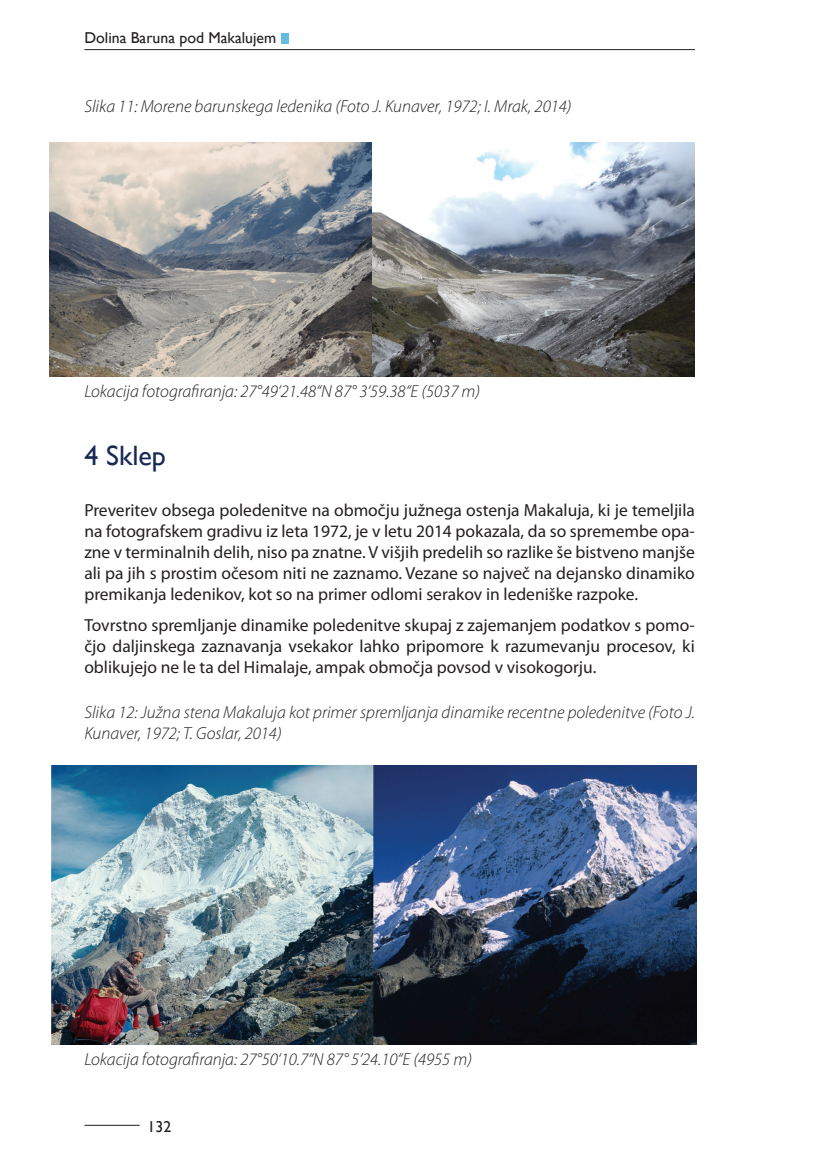
<style>
.page{position:relative;width:819px;height:1166px;background:#fff}
.page>*{position:absolute;margin:0;border:0;box-sizing:border-box;transform-origin:0 0}
.t1{font:28px "Gill Sans";color:#192954}
.t2{font:17.5px/21px "Myriad Pro";color:#231f20;text-align:justify}
.t3{font:italic 300 17.5px/21px "Myriad Pro";color:#231f20}
.t4{font:15.75px "Gill Sans";color:#231f20}
</style>
<div class="page">
<hr style="left:84px;top:49px;width:610px;height:1px;background:#231f20">
<div style="left:282px;top:33px;width:7px;height:11px;background:#62bde0"></div>
<hr style="left:85px;top:1125px;width:54px;height:1px;background:#231f20">
<img style="left:50px;top:142px;width:644px;height:234px">
<img style="left:52px;top:765px;width:644px;height:279px">
<p class="t4" style="left:84px;top:28px;width:193px">Dolina Baruna pod Makalujem</p>
<p class="t3" style="left:84px;top:96px;width:488px">Slika 11: Morene barunskega ledenika (Foto J. Kunaver, 1972; I. Mrak, 2014)</p>
<p class="t3" style="left:84px;top:381px;width:397px">Lokacija fotografiranja: 27°49‘21.48“N 87° 3‘59.38“E (5037 m)</p>
<h1 class="t1" style="left:84px;top:439px;width:83px">4 Sklep</h1>
<p class="t2" style="left:84px;top:499px;width:612px">Preveritev obsega poledenitve na območju južnega ostenja Makaluja, ki je temeljila na fotografskem gradivu iz leta 1972, je v letu 2014 pokazala, da so spremembe opa&shy;zne v terminalnih delih, niso pa znatne. V višjih predelih so razlike še bistveno manjše ali pa jih s prostim očesom niti ne zaznamo. Vezane so največ na dejansko dinamiko premikanja ledenikov, kot so na primer odlomi serakov in ledeniške razpoke.</p>
<p class="t2" style="left:84px;top:614px;width:612px">Tovrstno spremljanje dinamike poledenitve skupaj z zajemanjem podatkov s pomo&shy;čjo daljinskega zaznavanja vsekakor lahko pripomore k razumevanju procesov, ki oblikujejo ne le ta del Himalaje, ampak območja povsod v visokogorju.</p>
<p class="t3" style="left:84px;top:702px;width:612px">Slika 12: Južna stena Makaluja kot primer spremljanja dinamike recentne poledenitve (Foto J.<br>Kunaver, 1972; T. Goslar, 2014)</p>
<p class="t3" style="left:84px;top:1048px;width:389px">Lokacija fotografiranja: 27°50‘10.7“N 87° 5‘24.10“E (4955 m)</p>
<p class="t4" style="left:148px;top:1118px;width:25px">132</p>
</div>
